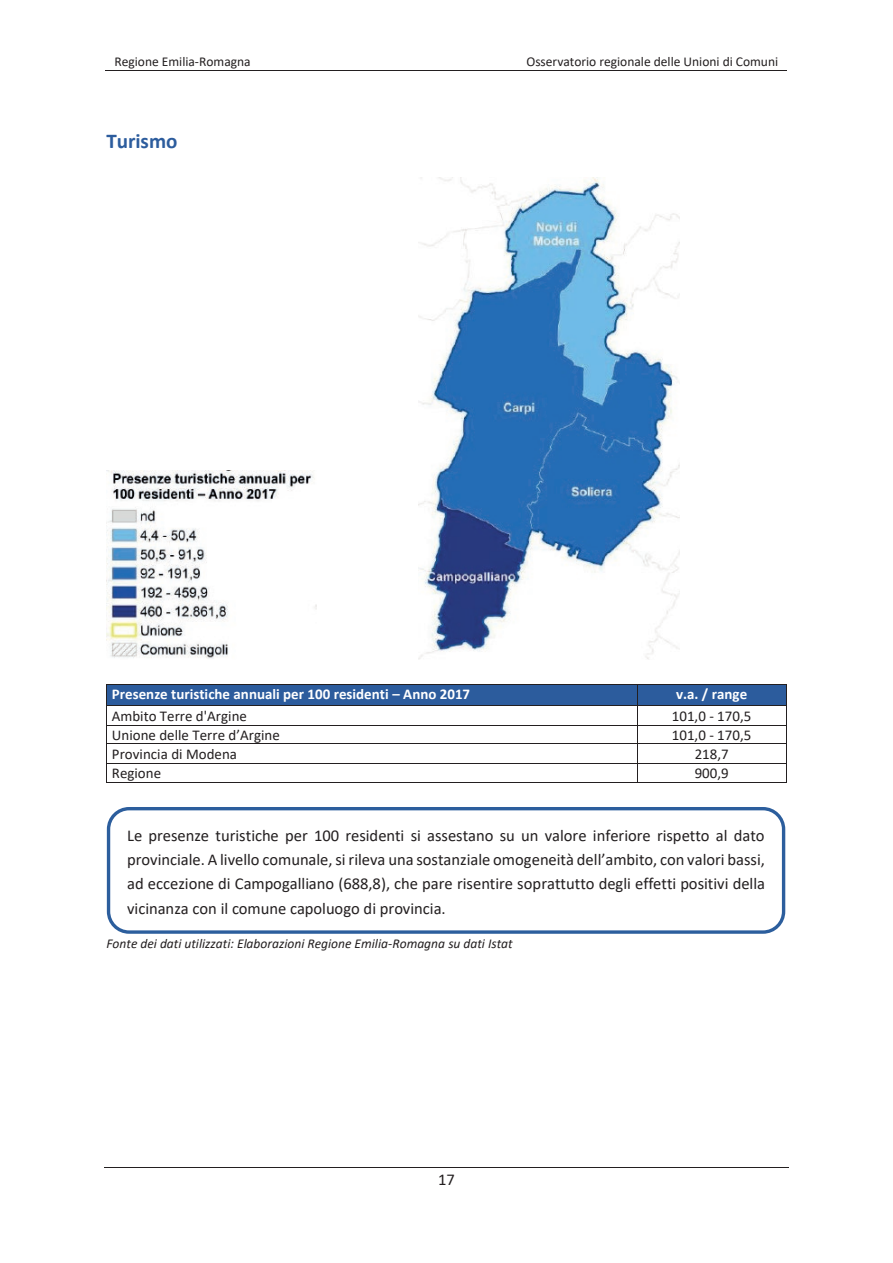
<style>
.page{position:relative;width:893px;height:1263px;background:#fff}
.page>*{position:absolute;margin:0;border:0;box-sizing:border-box;transform-origin:0 0}
.t1{font:700 21px "Calibri";color:#2c5c9d}
.t2{font:16.5px/24px "Calibri";color:#231f20;text-align:justify}
.t3{font:15px "Calibri";color:#231f20}
.t4{font:700 15px "Calibri";color:#fff}
.t5{font:italic 13.5px "Calibri";color:#231f20}
.t6{font:13.5px "Calibri";color:#231f20}
</style>
<div class="page">
<hr style="left:105px;top:70px;width:342px;height:1px;background:#231f20">
<hr style="left:446px;top:70px;width:341px;height:1px;background:#231f20">
<hr style="left:104px;top:1167px;width:685px;height:1px;background:#231f20">
<div style="left:107px;top:685px;width:530px;height:20px;background:#2c5c9d"></div>
<div style="left:638px;top:685px;width:148px;height:20px;background:#2c5c9d"></div>
<hr style="left:106px;top:684px;width:680px;height:1px;background:#231f20">
<hr style="left:106px;top:705px;width:680px;height:1px;background:#231f20">
<hr style="left:106px;top:725px;width:680px;height:1px;background:#231f20">
<hr style="left:106px;top:743px;width:680px;height:1px;background:#231f20">
<hr style="left:106px;top:763px;width:680px;height:1px;background:#231f20">
<svg style="left:106px;top:685px;width:1px;height:97px"></svg>
<hr style="left:106px;top:782px;width:531px;height:1px;background:#231f20">
<svg style="left:637px;top:685px;width:1px;height:97px"></svg>
<hr style="left:638px;top:782px;width:148px;height:1px;background:#231f20">
<svg style="left:786px;top:684px;width:1px;height:99px"></svg>
<img style="left:106px;top:471px;width:210px;height:188px">
<img style="left:418px;top:177px;width:262px;height:483px">
<div style="left:107px;top:807px;width:678px;height:127px;border:3px solid #2c5e9d;border-radius:21px"></div>
<p class="t6" style="left:114px;top:52px;width:138px">Regione Emilia-Romagna</p>
<p class="t6" style="left:526px;top:52px;width:253px">Osservatorio regionale delle Unioni di Comuni</p>
<p class="t1" style="left:106px;top:126px;width:73px">Turismo</p>
<p class="t4" style="left:112px;top:683px;width:360px">Presenze turistiche annuali per 100 residenti – Anno 2017</p>
<p class="t4" style="left:676px;top:683px;width:73px">v.a. / range</p>
<p class="t3" style="left:112px;top:705px;width:137px">Ambito Terre d'Argine</p>
<p class="t3" style="left:672px;top:705px;width:81px">101,0 - 170,5</p>
<p class="t3" style="left:112px;top:724px;width:169px">Unione delle Terre d’Argine</p>
<p class="t3" style="left:672px;top:724px;width:81px">101,0 - 170,5</p>
<p class="t3" style="left:112px;top:743px;width:127px">Provincia di Modena</p>
<p class="t3" style="left:695px;top:743px;width:36px">218,7</p>
<p class="t3" style="left:112px;top:762px;width:51px">Regione</p>
<p class="t3" style="left:695px;top:762px;width:36px">900,9</p>
<p class="t2" style="left:127px;top:823px;width:640px">Le presenze turistiche per 100 residenti si assestano su un valore inferiore rispetto al dato provinciale. A livello comunale, si rileva una sostanziale omogeneità dell’ambito, con valori bassi, ad eccezione di Campogalliano (688,8), che pare risentire soprattutto degli effetti positivi della vicinanza con il comune capoluogo di provincia.</p>
<p class="t5" style="left:106px;top:934px;width:408px">Fonte dei dati utilizzati: Elaborazioni Regione Emilia-Romagna su dati Istat</p>
<p class="t2" style="left:438px;top:1167px;width:18px">17</p>
</div>
